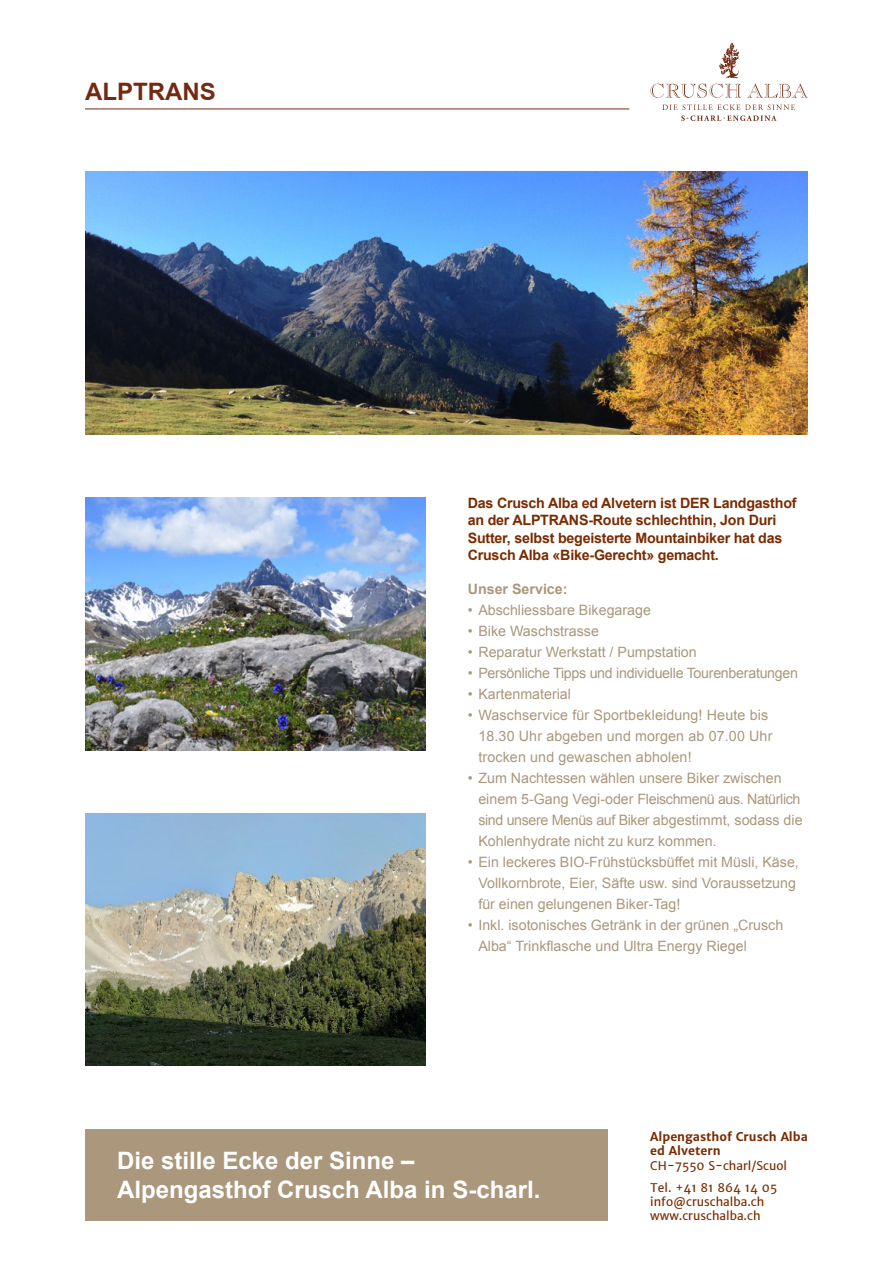
<style>
.page{position:relative;width:893px;height:1263px;background:#fff}
.page>*{position:absolute;margin:0;border:0;box-sizing:border-box;transform-origin:0 0}
.t1{font:700 24px "Arial";color:#fff}
.t2{font:700 24px "Arial";color:#732a12}
.t3{font:14.25px/21px "Arial";color:#aa977c}
.t4{font:700 14.25px/17.1px "Arial";letter-spacing:-.015em;color:#7a2b00}
.t5{font:14.25px "Arial";letter-spacing:-.02em;color:#aa977c}
.t6{font:700 14.25px "Arial";color:#aa977c}
.t7{font:12px/14.4px "Merriweather Sans";color:#7a2b00}
.t8{font:700 12px "Merriweather Sans";color:#7a2b00}
</style>
<div class="page">
<svg style="left:719px;top:43px;width:20px;height:35px"></svg>
<svg style="left:650px;top:84px;width:91px;height:14px"></svg>
<svg style="left:747px;top:84px;width:61px;height:14px"></svg>
<svg style="left:662px;top:104px;width:133px;height:17px"></svg>
<img style="left:85px;top:171px;width:723px;height:264px">
<img style="left:85px;top:813px;width:340px;height:252px">
<img style="left:85px;top:498px;width:340px;height:252px">
<hr style="left:85px;top:109px;width:544px;height:1px;background:#732a12">
<div style="left:85px;top:1129px;width:523px;height:91px;background:#aa977c"></div>
<p class="t2" style="left:85px;top:78px;width:132px">ALPTRANS</p>
<p class="t4" style="left:468px;top:495px;width:330px">Das Crusch Alba ed Alvetern ist DER Landgasthof an der ALPTRANS-Route schlechthin, Jon Duri Sutter, selbst begeisterte Mountainbiker hat das Crusch Alba «Bike-Gerecht» gemacht.</p>
<p class="t6" style="left:468px;top:579px;width:101px">Unser Service:</p>
<p class="t3" style="left:468px;top:599px;width:185px">• Abschliessbare Bikegarage</p>
<p class="t3" style="left:468px;top:620px;width:133px">• Bike Waschstrasse</p>
<p class="t3" style="left:468px;top:641px;width:230px">• Reparatur Werkstatt / Pumpstation</p>
<p class="t5" style="left:468px;top:663px;width:332px">• Persönliche Tipps und individuelle Tourenberatungen</p>
<p class="t3" style="left:468px;top:683px;width:105px">• Kartenmaterial</p>
<p class="t3" style="left:478px;top:704px;width:296px;text-indent:-11px">• Waschservice für Sportbekleidung! Heute bis<br>18.30 Uhr abgeben und morgen ab 07.00 Uhr trocken und gewaschen abholen!</p>
<p class="t3" style="left:478px;top:767px;width:326px;text-indent:-11px">• Zum Nachtessen wählen unsere Biker zwischen einem 5-Gang Vegi-oder Fleischmenü aus. Natürlich sind unsere Menüs auf Biker abgestimmt, sodass die Kohlenhydrate nicht zu kurz kommen.</p>
<p class="t3" style="left:478px;top:851px;width:322px;text-indent:-11px">• Ein leckeres BIO-Frühstücksbüffet mit Müsli, Käse,<br>Vollkornbrote, Eier, Säfte usw. sind Voraussetzung für einen gelungenen Biker-Tag!</p>
<p class="t3" style="left:478px;top:914px;width:306px;text-indent:-11px">• Inkl. isotonisches Getränk in der grünen „Crusch<br>Alba“ Trinkflasche und Ultra Energy Riegel</p>
<p class="t1" style="left:117px;top:1145px;width:299px">Die stille Ecke der Sinne –</p>
<p class="t1" style="left:117px;top:1174px;width:425px">Alpengasthof Crusch Alba in S-charl.</p>
<p class="t8" style="left:650px;top:1129px;width:159px">Alpengasthof Crusch Alba</p>
<p class="t8" style="left:650px;top:1143px;width:72px">ed Alvetern</p>
<p class="t7" style="left:650px;top:1158px;width:138px">CH-7550 S-charl/Scuol</p>
<p class="t7" style="left:650px;top:1180px;width:129px">Tel. +41 81 864 14 05 info@cruschalba.ch</p>
<p class="t7" style="left:650px;top:1209px;width:112px">www.cruschalba.ch</p>
</div>
